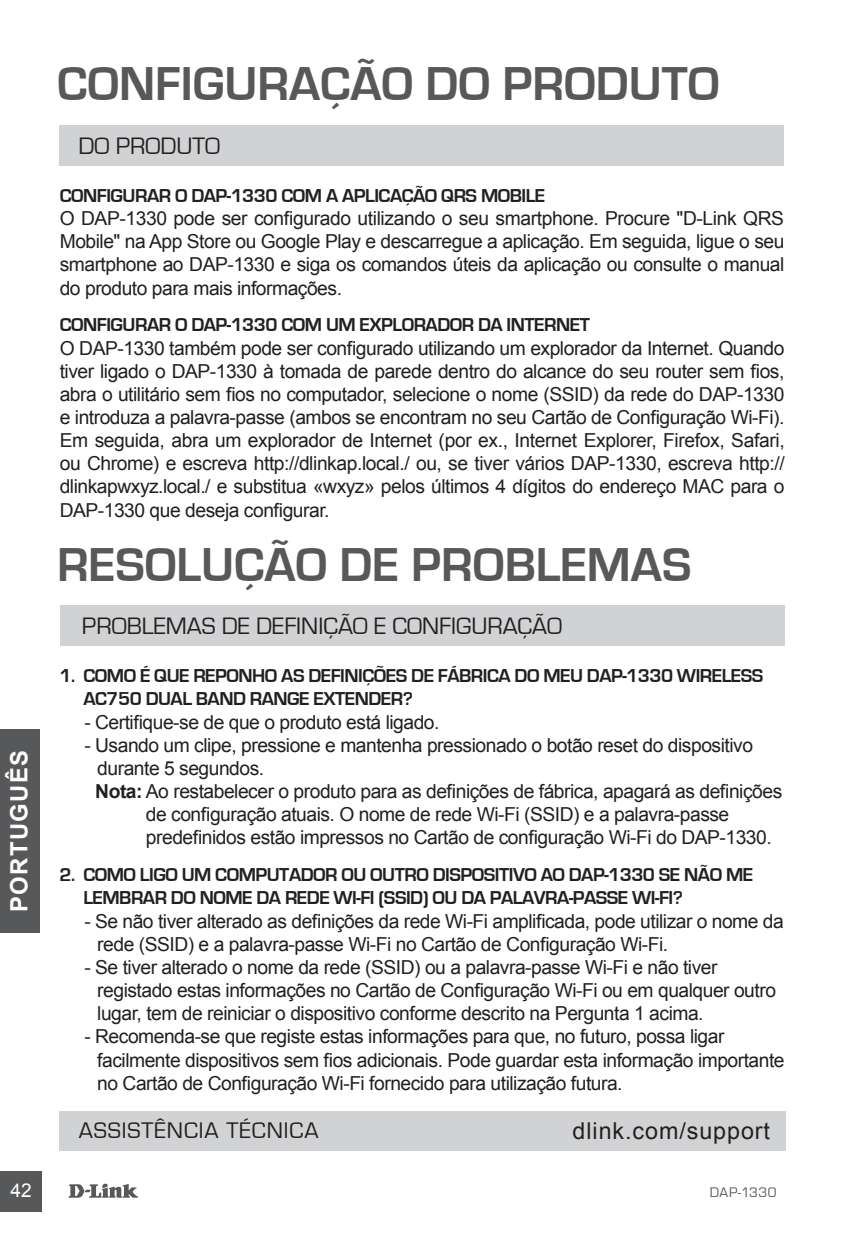
<style>
.page{position:relative;width:844px;height:1241px;background:#fff}
.page>*{position:absolute;margin:0;border:0;box-sizing:border-box;transform-origin:0 0}
.t1{font:700 49px "Eurostile";color:#57585a}
.t2{font:24.5px "Eurostile";color:#231f20}
.t3{font:700 23.8px "Arial";letter-spacing:.06em;color:#fff}
.t4{font:23.45px "Eurostile";letter-spacing:.04em;color:#231f20}
.t5{font:23.45px "Arial";letter-spacing:.04em;color:#231f20}
.t6{font:19.25px/23.1px "Arial";letter-spacing:-.025em;color:#231f20}
.t7{font:700 19.25px/23.1px "Eurostile";letter-spacing:-.025em;color:#231f20}
.t8{font:18.9px "Arial";color:#fff}
.t9{font:14.35px "Eurostile";letter-spacing:.03em;color:#57585a}
.s1{font-weight:700}
</style>
<div class="page">
<svg style="left:68px;top:1183px;width:70px;height:14px"></svg>
<div style="left:0;top:1170px;width:41px;height:41px;background:#57585a"></div>
<div style="left:0;top:728px;width:40px;height:204px;background:#57585a"></div>
<div style="left:60px;top:125px;width:724px;height:41px;background:#d1d2d4"></div>
<div style="left:60px;top:605px;width:724px;height:40px;background:#d1d2d4"></div>
<div style="left:60px;top:1111px;width:725px;height:39px;background:#d1d2d4"></div>
<h1 class="t1" style="left:57px;top:58px;width:663px">CONFIGURAÇÃO DO PRODUTO</h1>
<p class="t2" style="left:79px;top:132px;width:143px">DO PRODUTO</p>
<p class="t3" style="left:3px;top:911px;width:163px;rotate:-90deg">PORTUGUÊS</p>
<p class="t7" style="left:60px;top:184px;width:487px">CONFIGURAR O DAP-1330 COM A APLICAÇÃO QRS MOBILE</p>
<p class="t6" style="left:60px;top:207px;width:726px;text-align:justify">O DAP-1330 pode ser configurado utilizando o seu smartphone. Procure "D-Link QRS Mobile" na App Store ou Google Play e descarregue a aplicação. Em seguida, ligue o seu smartphone ao DAP-1330 e siga os comandos úteis da aplicação ou consulte o manual do produto para mais informações.</p>
<p class="t7" style="left:60px;top:313px;width:531px">CONFIGURAR O DAP-1330 COM UM EXPLORADOR DA INTERNET</p>
<p class="t6" style="left:60px;top:336px;width:726px;text-align:justify">O DAP-1330 também pode ser configurado utilizando um explorador da Internet. Quando tiver ligado o DAP-1330 à tomada de parede dentro do alcance do seu router sem fios, abra o utilitário sem fios no computador, selecione o nome (SSID) da rede do DAP-1330 e introduza a palavra-passe (ambos se encontram no seu Cartão de Configuração Wi-Fi).<br>Em seguida, abra um explorador de Internet (por ex., Internet Explorer, Firefox, Safari, ou Chrome) e escreva http://dlinkap.local./ ou, se tiver vários DAP-1330, escreva http:// dlinkapwxyz.local./ e substitua «wxyz» pelos últimos 4 dígitos do endereço MAC para o DAP-1330 que deseja configurar.</p>
<h1 class="t1" style="left:57px;top:538px;width:635px">RESOLUÇÃO DE PROBLEMAS</h1>
<p class="t2" style="left:82px;top:613px;width:481px">PROBLEMAS DE DEFINIÇÃO E CONFIGURAÇÃO</p>
<p class="t7" style="left:83px;top:664px;width:681px;text-indent:-24px">1. COMO É QUE REPONHO AS DEFINIÇÕES DE FÁBRICA DO MEU DAP-1330 WIRELESS<br>AC750 DUAL BAND RANGE EXTENDER?</p>
<p class="t6" style="left:84px;top:710px;width:356px">- Certifique-se de que o produto está ligado.</p>
<p class="t6" style="left:84px;top:733px;width:670px">- Usando um clipe, pressione e mantenha pressionado o botão reset do dispositivo</p>
<p class="t6" style="left:97px;top:757px;width:168px">durante 5 segundos.</p>
<p class="t6" style="left:95px;top:780px;width:688px"><span class="s1">Nota:</span> Ao restabelecer o produto para as definições de fábrica, apagará as definições</p>
<p class="t6" style="left:146px;top:803px;width:584px">de configuração atuais. O nome de rede Wi-Fi (SSID) e a palavra-passe</p>
<p class="t6" style="left:146px;top:826px;width:627px">predefinidos estão impressos no Cartão de configuração Wi-Fi do DAP-1330.</p>
<p class="t7" style="left:83px;top:863px;width:671px;text-indent:-24px">2. COMO LIGO UM COMPUTADOR OU OUTRO DISPOSITIVO AO DAP-1330 SE NÃO ME<br>LEMBRAR DO NOME DA REDE WI-FI (SSID) OU DA PALAVRA-PASSE WI-FI?</p>
<p class="t6" style="left:97px;top:909px;width:687px;text-indent:-13px">- Se não tiver alterado as definições da rede Wi-Fi amplificada, pode utilizar o nome da rede (SSID) e a palavra-passe Wi-Fi no Cartão de Configuração Wi-Fi.</p>
<p class="t6" style="left:97px;top:955px;width:680px;text-indent:-13px">- Se tiver alterado o nome da rede (SSID) ou a palavra-passe Wi-Fi e não tiver registado estas informações no Cartão de Configuração Wi-Fi ou em qualquer outro lugar, tem de reiniciar o dispositivo conforme descrito na Pergunta 1 acima.</p>
<p class="t6" style="left:97px;top:1025px;width:688px;text-indent:-13px">- Recomenda-se que registe estas informações para que, no futuro, possa ligar facilmente dispositivos sem fios adicionais. Pode guardar esta informação importante no Cartão de Configuração Wi-Fi fornecido para utilização futura.</p>
<p class="t4" style="left:79px;top:1117px;width:241px">ASSISTÊNCIA TÉCNICA</p>
<p class="t5" style="left:572px;top:1115px;width:199px">dlink.com/support</p>
<p class="t8" style="left:10px;top:1178px;width:23px">42</p>
<p class="t9" style="left:709px;top:1184px;width:68px">DAP-1330</p>
</div>
